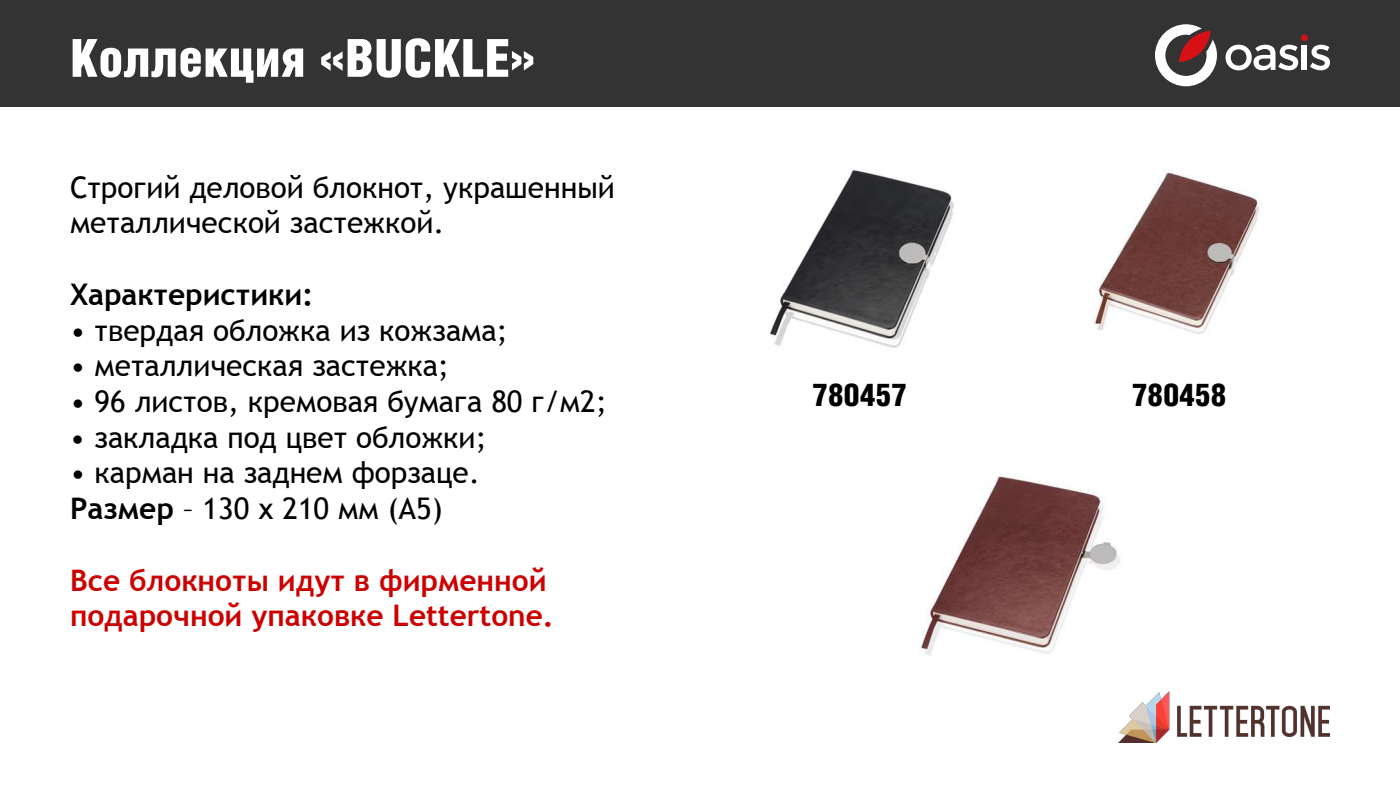
<style>
.page{position:relative;width:1400px;height:788px;background:#fff}
.page>*{position:absolute;margin:0;border:0;box-sizing:border-box;transform-origin:0 0}
.t1{font:52.5px "Helios Cond Black C";color:#fff}
.t2{font:31.5px "Helios Cond Black C";color:#000}
.t3{font:29.75px/35.7px "Trebuchet MS";color:#000}
.t4{font:700 29.75px/35.7px "Trebuchet MS";color:#c00}
.t5{font:700 29.75px "Trebuchet MS";color:#000}
.s1{font-size:29.4px}
.s2{font-weight:700}
</style>
<div class="page">
<img style="left:1119px;top:691px;width:211px;height:51px">
<div style="left:0;top:0;width:1400px;height:107px;background:#333"></div>
<svg style="left:1155px;top:24px;width:62px;height:62px"></svg>
<svg style="left:1226px;top:34px;width:104px;height:36px"></svg>
<img style="left:770px;top:170px;width:185px;height:178px">
<img style="left:1092px;top:170px;width:167px;height:164px">
<img style="left:921px;top:476px;width:199px;height:180px">
<h1 class="t1" style="left:70px;top:28px;width:466px">Коллекция «BUCKLE»</h1>
<p class="t3" style="left:70px;top:170px;width:546px">Строгий деловой блокнот, украшенный металлической застежкой.</p>
<p class="t5" style="left:70px;top:275px;width:245px">Характеристики:</p>
<p class="t3" style="left:70px;top:312px;width:439px">• твердая обложка из кожзама<span class="s1">;</span></p>
<p class="t3" style="left:70px;top:348px;width:381px">• металлическая застежка<span class="s1">;</span></p>
<p class="t3" style="left:70px;top:384px;width:538px">• 96 листов, кремовая бумага 80 г/м2<span class="s1">;</span></p>
<p class="t3" style="left:70px;top:419px;width:418px">• закладка под цвет обложки<span class="s1">;</span></p>
<p class="t3" style="left:70px;top:455px;width:411px">• карман на заднем форзаце<span class="s1">.<br></span><span class="s2">Размер</span> – 130 х 210 мм (А5)</p>
<p class="t4" style="left:70px;top:562px;width:485px">Все блокноты идут в фирменной подарочной упаковке Lettertone.</p>
<p class="t2" style="left:812px;top:377px;width:96px">780457</p>
<p class="t2" style="left:1132px;top:377px;width:96px">780458</p>
</div>
